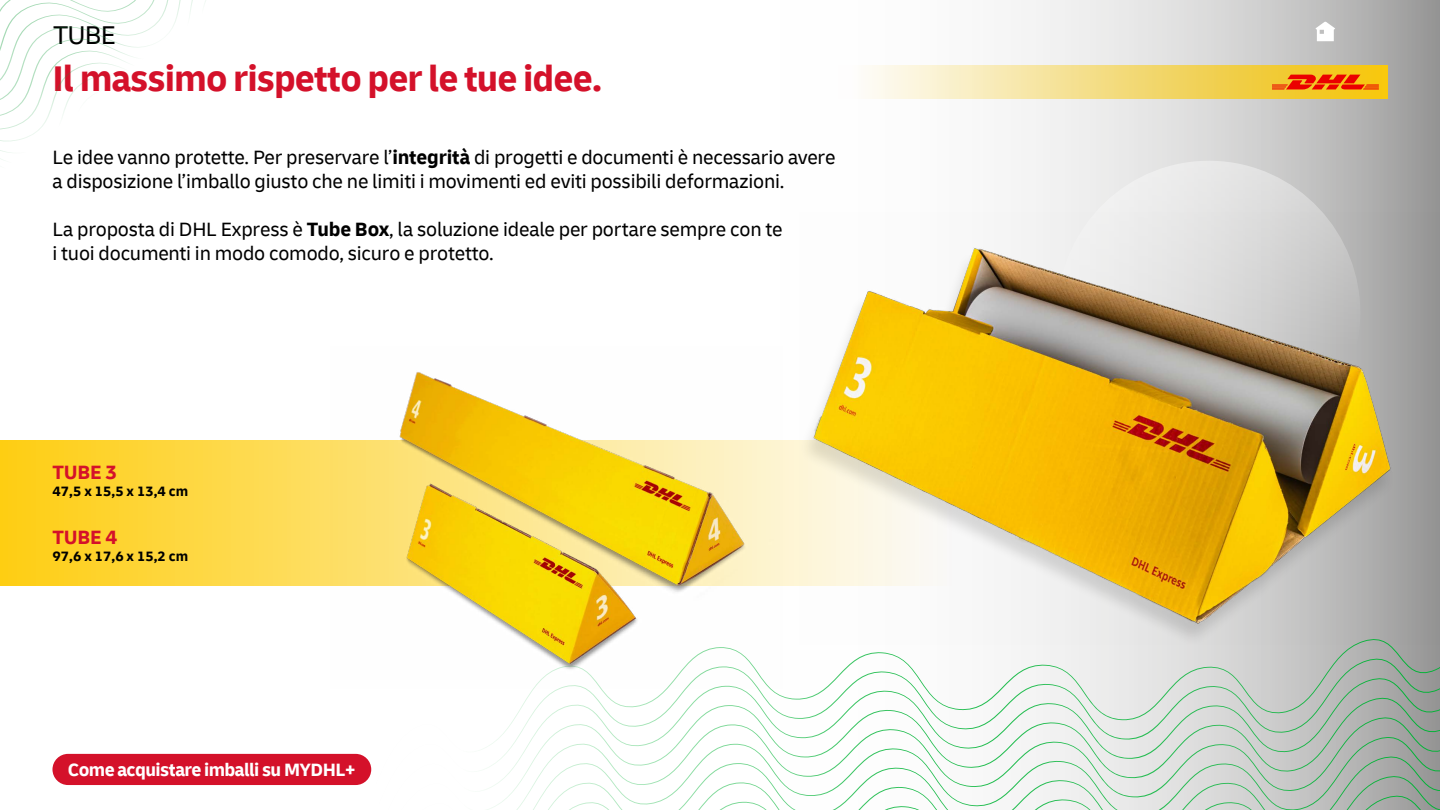
<style>
.page{position:relative;width:1440px;height:810px;background:#fff}
.page>*{position:absolute;margin:0;border:0;box-sizing:border-box;transform-origin:0 0}
.t1{font:700 37.5px "Delivery";letter-spacing:-.025em;color:#d4112a}
.t2{font:27px "Delivery";color:#000}
.t3{font:20.25px/24px "Delivery";letter-spacing:-.01em;color:#000}
.t4{font:700 20.25px "Delivery";letter-spacing:-.01em;color:#d4112a}
.t5{font:700 18.75px "Delivery";letter-spacing:-.03em;color:#fff}
.t6{font:700 14.25px "Delivery";color:#000}
.s1{font-weight:700}
</style>
<div class="page">
<svg style="left:1055px;top:159px;width:308px;height:53px;fill:#e6e6e6"></svg>
<div style="left:838px;top:65px;width:550px;height:34px;background:linear-gradient(to right,#fbfeff,#f0ba03)"></div>
<svg style="left:1272px;top:75px;width:107px;height:14px"></svg>
<svg style="left:0;top:0;width:331px;height:441px"></svg>
<svg style="left:487px;top:804px;width:953px;height:6px"></svg>
<svg style="left:485px;top:784px;width:955px;height:20px"></svg>
<svg style="left:481px;top:645px;width:959px;height:139px"></svg>
<img style="left:800px;top:212px;width:640px;height:433px">
<svg style="left:0;top:441px;width:1153px;height:145px"></svg>
<img style="left:331px;top:372px;width:452px;height:317px">
<svg style="left:1315px;top:22px;width:20px;height:19px"></svg>
<div style="left:52px;top:754px;width:319px;height:31px;background:#d4112a;border-radius:16px"></div>
<h2 class="t2" style="left:53px;top:19px;width:65px">TUBE</h2>
<h1 class="t1" style="left:52px;top:55px;width:551px">Il massimo rispetto per le tue idee.</h1>
<p class="t3" style="left:52px;top:146px;width:785px">Le idee vanno protette. Per preservare l’<span class="s1">integrità</span> di progetti e documenti è necessario avere a disposizione l’imballo giusto che ne limiti i movimenti ed eviti possibili deformazioni.</p>
<p class="t3" style="left:52px;top:218px;width:732px">La proposta di DHL Express è <span class="s1">Tube Box</span>, la soluzione ideale per portare sempre con te i tuoi documenti in modo comodo, sicuro e protetto.</p>
<p class="t4" style="left:52px;top:459px;width:67px">TUBE 3</p>
<p class="t6" style="left:52px;top:482px;width:137px">47,5 x 15,5 x 13,4 cm</p>
<p class="t4" style="left:52px;top:525px;width:67px">TUBE 4</p>
<p class="t6" style="left:52px;top:548px;width:137px">97,6 x 17,6 x 15,2 cm</p>
<p class="t5" style="left:68px;top:758px;width:289px">Come acquistare imballi su MYDHL+</p>
</div>
